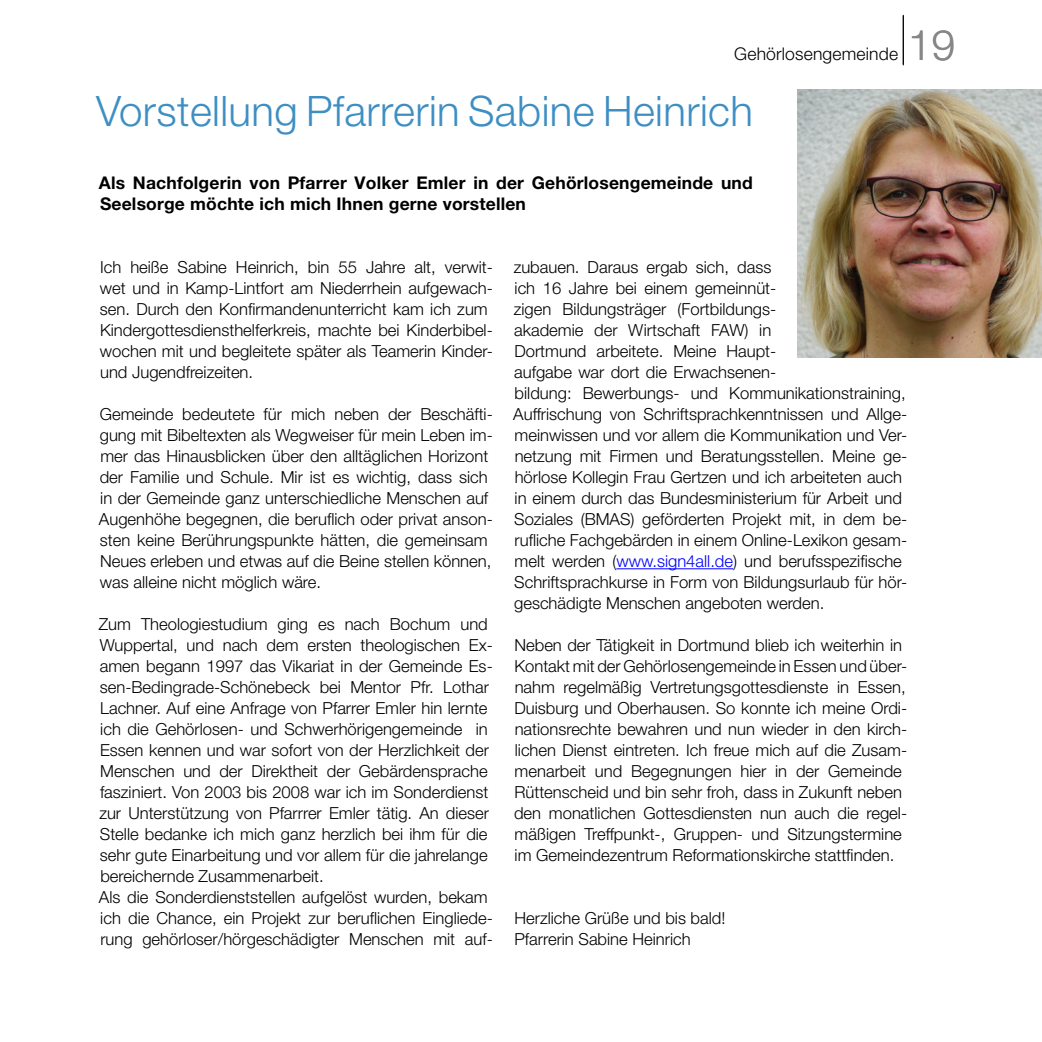
<style>
.page{position:relative;width:1042px;height:1042px;background:#fff}
.page>*{position:absolute;margin:0;border:0;box-sizing:border-box;transform-origin:0 0}
.Fließtext_an_Raster{font:300 42px "Helvetica Neue LT Pro";letter-spacing:.01em;color:#3d8fc3}
.t1{font:300 42px "Helvetica Neue LT Pro";color:#868786}
.Fließtext_an_Raster-2{font:700 17.5px/21px "Helvetica Neue LT Pro";letter-spacing:.01em;color:#000}
.t2{font:300 17.5px "Helvetica Neue LT Pro";letter-spacing:.01em;color:#000}
.Fließtext_an_Raster-3{font:300 16.62px/21px "Helvetica Neue LT Pro";color:#000}
.s1{color:#00f}
</style>
<div class="page">
<hr style="left:903px;top:16px;width:1px;height:49px;background:#000">
<hr style="left:903px;top:15px;width:1px;height:49px;background:#000">
<img style="left:797px;top:89px;width:245px;height:268px">
<hr style="left:616px;top:568px;width:117px;height:1px;background:#00f">
<p class="t2" style="left:734px;top:43px;width:165px">Gehörlosengemeinde</p>
<p class="Fließtext_an_Raster" style="left:96px;top:85px;width:658px">Vorstellung Pfarrerin Sabine Heinrich</p>
<h1 class="t1" style="left:908px;top:20px;width:49px">19</h1>
<p class="Fließtext_an_Raster-2" style="left:99px;top:172px;width:655px">Als Nachfolgerin von Pfarrer Volker Emler in der Gehörlosengemeinde und<br>Seelsorge möchte ich mich Ihnen gerne vorstellen</p>
<p class="Fließtext_an_Raster-3" style="left:100px;top:256px;width:394px">Ich heiße Sabine Heinrich, bin 55 Jahre alt, verwit&shy;wet und in Kamp-Lintfort am Niederrhein aufgewach&shy;sen. Durch den Konfirmandenunterricht kam ich zum Kindergottesdiensthelferkreis, machte bei Kinderbibel&shy;wochen mit und begleitete später als Teamerin Kinder&shy;und Jugendfreizeiten.</p>
<p class="Fließtext_an_Raster-3" style="left:99px;top:403px;width:395px">Gemeinde bedeutete für mich neben der Beschäfti&shy;gung mit Bibeltexten als Wegweiser für mein Leben im&shy;mer das Hinausblicken über den alltäglichen Horizont der Familie und Schule. Mir ist es wichtig, dass sich in der Gemeinde ganz unterschiedliche Menschen auf Augenhöhe begegnen, die beruflich oder privat anson&shy;sten keine Berührungspunkte hätten, die gemeinsam Neues erleben und etwas auf die Beine stellen können, was alleine nicht möglich wäre.</p>
<p class="Fließtext_an_Raster-3" style="left:99px;top:613px;width:396px">Zum Theologiestudium ging es nach Bochum und Wuppertal, und nach dem ersten theologischen Ex&shy;amen begann 1997 das Vikariat in der Gemeinde Es&shy;sen-Bedingrade-Schönebeck bei Mentor Pfr. Lothar Lachner. Auf eine Anfrage von Pfarrer Emler hin lernte ich die Gehörlosen- und Schwerhörigengemeinde in Essen kennen und war sofort von der Herzlichkeit der Menschen und der Direktheit der Gebärdensprache fasziniert. Von 2003 bis 2008 war ich im Sonderdienst zur Unterstützung von Pfarrrer Emler tätig. An dieser Stelle bedanke ich mich ganz herzlich bei ihm für die sehr gute Einarbeitung und vor allem für die jahrelange bereichernde Zusammenarbeit.</p>
<p class="Fließtext_an_Raster-3" style="left:99px;top:886px;width:395px">Als die Sonderdienststellen aufgelöst wurden, bekam ich die Chance, ein Projekt zur beruflichen Eingliede&shy;rung gehörloser/hörgeschädigter Menschen mit auf-</p>
<p class="Fließtext_an_Raster-3" style="left:513px;top:256px;width:395px">zubauen. Daraus ergab sich, dass<br>ich 16 Jahre bei einem gemeinnüt-<br>zigen Bildungsträger (Fortbildungs-<br>akademie der Wirtschaft FAW) in<br>Dortmund arbeitete. Meine Haupt-<br>aufgabe war dort die Erwachsenen-<br>bildung: Bewerbungs- und Kommunikationstraining, Auffrischung von Schriftsprachkenntnissen und Allge&shy;meinwissen und vor allem die Kommunikation und Ver&shy;netzung mit Firmen und Beratungsstellen. Meine ge&shy;hörlose Kollegin Frau Gertzen und ich arbeiteten auch in einem durch das Bundesministerium für Arbeit und Soziales (BMAS) geförderten Projekt mit, in dem be&shy;rufliche Fachgebärden in einem Online-Lexikon gesam&shy;melt werden (<span class="s1">www.sign4all.de</span>) und berufsspezifische Schriftsprachkurse in Form von Bildungsurlaub für hör&shy;geschädigte Menschen angeboten werden.</p>
<p class="Fließtext_an_Raster-3" style="left:514px;top:634px;width:395px">Neben der Tätigkeit in Dortmund blieb ich weiterhin in Kontakt mit der Gehörlosengemeinde in Essen und über&shy;nahm regelmäßig Vertretungsgottesdienste in Essen, Duisburg und Oberhausen. So konnte ich meine Ordi&shy;nationsrechte bewahren und nun wieder in den kirch&shy;lichen Dienst eintreten. Ich freue mich auf die Zusam&shy;menarbeit und Begegnungen hier in der Gemeinde Rüttenscheid und bin sehr froh, dass in Zukunft neben den monatlichen Gottesdiensten nun auch die regel&shy;mäßigen Treffpunkt-, Gruppen- und Sitzungstermine im Gemeindezentrum Reformationskirche stattfinden.</p>
<p class="Fließtext_an_Raster-3" style="left:514px;top:907px;width:212px">Herzliche Grüße und bis bald!</p>
<p class="Fließtext_an_Raster-3" style="left:514px;top:928px;width:178px">Pfarrerin Sabine Heinrich</p>
</div>
